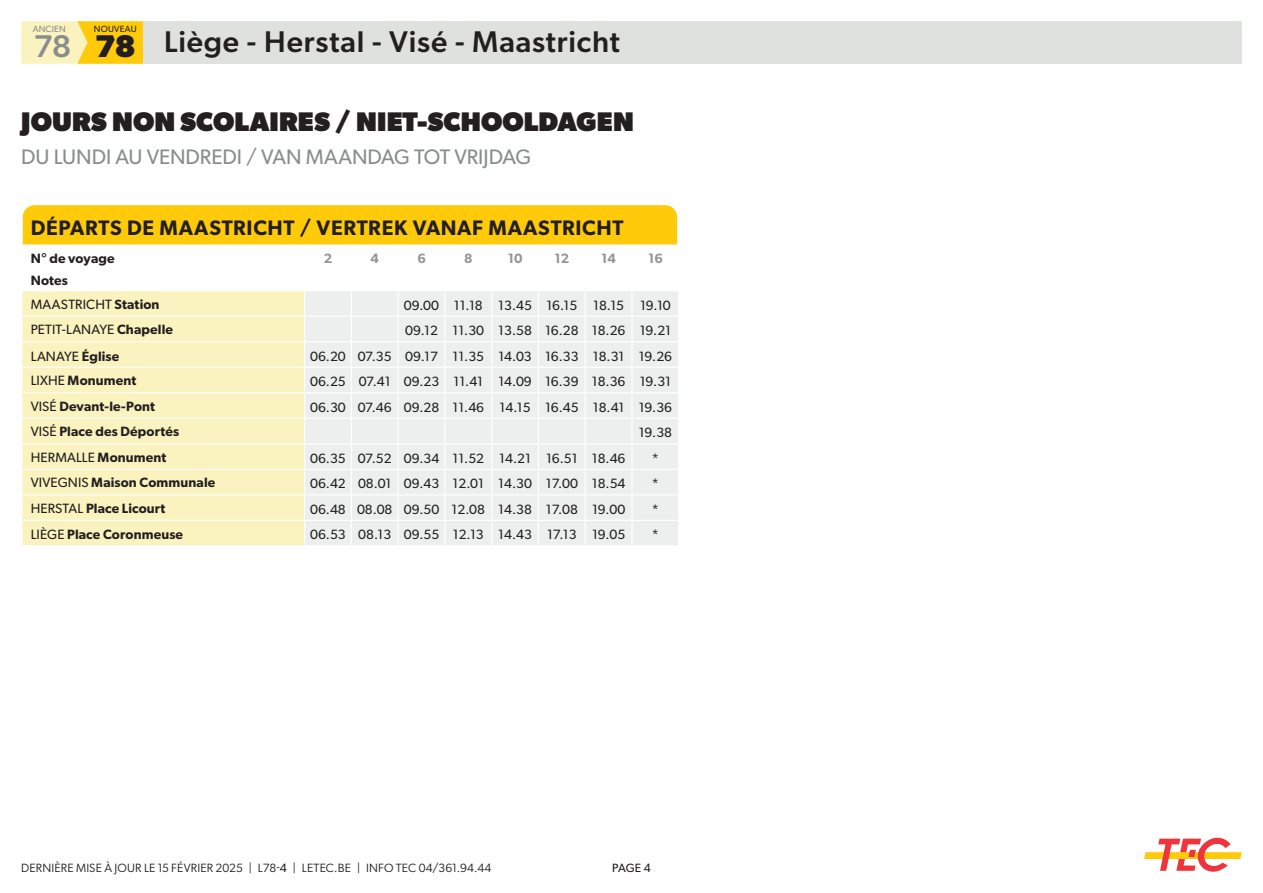
<style>
.page{position:relative;width:1263px;height:893px;background:#fff}
.page>*{position:absolute;margin:0;border:0;box-sizing:border-box;transform-origin:0 0}
.t1{font:500 31.5px "Gibson";color:#8a8d8e}
.t2{font:700 31.5px "Gibson";color:#231f20}
.t3{font:500 30px "Gibson";letter-spacing:.025em;color:#231f20}
.t4{font:800 27px "Gibson";letter-spacing:.005em;color:#231f20}
.t5{font:600 21px "Gibson";letter-spacing:.03em;color:#231f20}
.t6{font:21px "Gibson";letter-spacing:-.005em;color:#8a8d8e}
.t7{font:13.5px "Gibson";color:#231f20}
.t8{font:600 13.5px "Gibson";letter-spacing:.01em;color:#231f20}
.t9{font:600 13.5px "Gibson";color:#939598}
.t10{font:12px "Gibson";letter-spacing:.01em;color:#231f20}
.t11{font:12px "Gibson";color:#231f20}
.t12{font:9px "Gibson";letter-spacing:.025em;color:#231f20}
.t13{font:9px "Gibson";letter-spacing:.025em;color:#8a8d8e}
.s1{font-weight:600}
.s2{font-weight:400}
.s3{font-style:inherit}
</style>
<div class="page">
<div style="left:143px;top:21px;width:1099px;height:43px;background:#dfe1df"></div>
<div style="left:77px;top:21px;width:66px;height:43px;background:#feca0a"></div>
<svg style="left:21px;top:21px;width:67px;height:43px;background:#fbefb1"></svg>
<svg style="left:1144px;top:837px;width:98px;height:35px"></svg>
<svg style="left:22px;top:204px;width:656px;height:341px"></svg>
<p class="t13" style="left:33px;top:24px;width:35px">ANCIEN</p>
<p class="t12" style="left:94px;top:24px;width:44px">NOUVEAU</p>
<h1 class="t2" style="left:95px;top:28px;width:42px">78</h1>
<h1 class="t1" style="left:34px;top:27px;width:39px">78</h1>
<h2 class="t3" style="left:164px;top:23px;width:457px">Liège - Herstal - Visé - Maastricht</h2>
<p class="t4" style="left:21px;top:105px;width:614px">JOURS NON SCOLAIRES / NIET-SCHOOLDAGEN</p>
<p class="t6" style="left:21px;top:144px;width:511px">DU LUNDI AU VENDREDI / VAN MAANDAG TOT VRIJDAG</p>
<p class="t5" style="left:31px;top:215px;width:594px">DÉPARTS DE MAASTRICHT / VERTREK VANAF MAASTRICHT</p>
<p class="t8" style="left:31px;top:250px;width:85px">N° de voyage</p>
<p class="t9" style="left:324px;top:250px;width:10px">2</p>
<p class="t9" style="left:371px;top:250px;width:10px">4</p>
<p class="t9" style="left:417px;top:250px;width:10px">6</p>
<p class="t9" style="left:464px;top:250px;width:10px">8</p>
<p class="t9" style="left:508px;top:250px;width:16px">10</p>
<p class="t9" style="left:554px;top:250px;width:16px">12</p>
<p class="t9" style="left:601px;top:250px;width:16px">14</p>
<p class="t9" style="left:648px;top:250px;width:16px">16</p>
<p class="t8" style="left:31px;top:272px;width:39px">Notes</p>
<p class="t7" style="left:31px;top:296px;width:130px">MAASTRICHT <span class="s1">Station</span></p>
<p class="t7" style="left:404px;top:297px;width:37px">09.00</p>
<p class="t7" style="left:454px;top:297px;width:30px">11.18</p>
<p class="t7" style="left:498px;top:297px;width:35px">13.45</p>
<p class="t7" style="left:546px;top:297px;width:32px">16.15</p>
<p class="t7" style="left:593px;top:297px;width:32px">18.15</p>
<p class="t7" style="left:640px;top:297px;width:32px">19.10</p>
<p class="t7" style="left:31px;top:322px;width:144px">PETIT-LANAYE <span class="s1">Chapelle</span></p>
<p class="t7" style="left:405px;top:322px;width:34px">09.12</p>
<p class="t7" style="left:452px;top:322px;width:33px">11.30</p>
<p class="t7" style="left:498px;top:322px;width:35px">13.58</p>
<p class="t7" style="left:545px;top:322px;width:35px">16.28</p>
<p class="t7" style="left:592px;top:322px;width:35px">18.26</p>
<p class="t7" style="left:640px;top:322px;width:33px">19.21</p>
<p class="t7" style="left:31px;top:348px;width:90px">LANAYE <span class="s1">Église</span></p>
<p class="t7" style="left:310px;top:348px;width:37px">06.20</p>
<p class="t7" style="left:358px;top:348px;width:35px">07.35</p>
<p class="t7" style="left:405px;top:348px;width:34px">09.17</p>
<p class="t7" style="left:452px;top:348px;width:33px">11.35</p>
<p class="t7" style="left:498px;top:348px;width:35px">14.03</p>
<p class="t7" style="left:545px;top:348px;width:35px">16.33</p>
<p class="t7" style="left:593px;top:348px;width:33px">18.31</p>
<p class="t7" style="left:639px;top:348px;width:35px">19.26</p>
<p class="t8" style="left:31px;top:373px;width:107px"><span class="s2">LIXHE</span> Monument</p>
<p class="t7" style="left:310px;top:373px;width:37px">06.25</p>
<p class="t7" style="left:359px;top:373px;width:33px">07.41</p>
<p class="t7" style="left:404px;top:373px;width:37px">09.23</p>
<p class="t7" style="left:453px;top:373px;width:31px">11.41</p>
<p class="t7" style="left:498px;top:373px;width:35px">14.09</p>
<p class="t7" style="left:545px;top:373px;width:35px">16.39</p>
<p class="t7" style="left:592px;top:373px;width:35px">18.36</p>
<p class="t7" style="left:640px;top:373px;width:33px">19.31</p>
<p class="t8" style="left:31px;top:398px;width:126px"><span class="s2">VISÉ</span> Devant-le-Pont</p>
<p class="t7" style="left:310px;top:399px;width:37px">06.30</p>
<p class="t7" style="left:358px;top:399px;width:35px">07.46</p>
<p class="t7" style="left:404px;top:399px;width:37px">09.28</p>
<p class="t7" style="left:452px;top:399px;width:33px">11.46</p>
<p class="t7" style="left:500px;top:399px;width:32px">14.15</p>
<p class="t7" style="left:545px;top:399px;width:35px">16.45</p>
<p class="t7" style="left:593px;top:399px;width:33px">18.41</p>
<p class="t7" style="left:639px;top:399px;width:35px">19.36</p>
<p class="t8" style="left:31px;top:424px;width:150px"><span class="s2">VISÉ</span> Place des Déportés</p>
<p class="t7" style="left:639px;top:424px;width:35px">19.38</p>
<p class="t7" style="left:31px;top:449px;width:137px">HERMALLE <span class="s1">Monument</span></p>
<p class="t7" style="left:310px;top:450px;width:37px">06.35</p>
<p class="t7" style="left:358px;top:450px;width:35px">07.52</p>
<p class="t7" style="left:404px;top:450px;width:37px">09.34</p>
<p class="t7" style="left:452px;top:450px;width:33px">11.52</p>
<p class="t7" style="left:499px;top:450px;width:33px">14.21</p>
<p class="t7" style="left:546px;top:450px;width:33px">16.51</p>
<p class="t7" style="left:592px;top:450px;width:35px">18.46</p>
<p class="t7" style="left:652px;top:450px;width:9px">*</p>
<p class="t8" style="left:31px;top:475px;width:186px"><span class="s2">VIVEGNIS</span> Maison Communale</p>
<p class="t7" style="left:310px;top:475px;width:37px">06.42</p>
<p class="t7" style="left:358px;top:475px;width:35px">08.01</p>
<p class="t7" style="left:404px;top:475px;width:37px">09.43</p>
<p class="t7" style="left:453px;top:475px;width:33px">12.01</p>
<p class="t7" style="left:498px;top:475px;width:35px">14.30</p>
<p class="t7" style="left:546px;top:475px;width:34px">17.00</p>
<p class="t7" style="left:592px;top:475px;width:35px">18.54</p>
<p class="t7" style="left:652px;top:475px;width:9px">*</p>
<p class="t8" style="left:31px;top:500px;width:136px"><span class="s2">HERSTAL</span> Place Licourt</p>
<p class="t7" style="left:310px;top:501px;width:37px">06.48</p>
<p class="t7" style="left:357px;top:501px;width:37px">08.08</p>
<p class="t7" style="left:404px;top:501px;width:37px">09.50</p>
<p class="t7" style="left:452px;top:501px;width:35px">12.08</p>
<p class="t7" style="left:498px;top:501px;width:35px">14.38</p>
<p class="t7" style="left:546px;top:501px;width:34px">17.08</p>
<p class="t7" style="left:592px;top:501px;width:35px">19.00</p>
<p class="t7" style="left:652px;top:501px;width:9px">*</p>
<p class="t8" style="left:31px;top:526px;width:154px"><span class="s2">LIÈGE</span> Place Coronmeuse</p>
<p class="t7" style="left:310px;top:526px;width:37px">06.53</p>
<p class="t7" style="left:358px;top:526px;width:35px">08.13</p>
<p class="t7" style="left:404px;top:526px;width:37px">09.55</p>
<p class="t7" style="left:453px;top:526px;width:32px">12.13</p>
<p class="t7" style="left:498px;top:526px;width:35px">14.43</p>
<p class="t7" style="left:547px;top:526px;width:31px">17.13</p>
<p class="t7" style="left:592px;top:526px;width:35px">19.05</p>
<p class="t7" style="left:652px;top:526px;width:9px">*</p>
<p class="t10" style="left:21px;top:859px;width:472px">DERNIÈRE MISE À JOUR LE 15 FÉVRIER 2025 | L78-<span class="s3">4</span> | LETEC.BE | INFO TEC 04/361.94.44</p>
<p class="t11" style="left:612px;top:860px;width:40px">PAGE 4</p>
</div>
